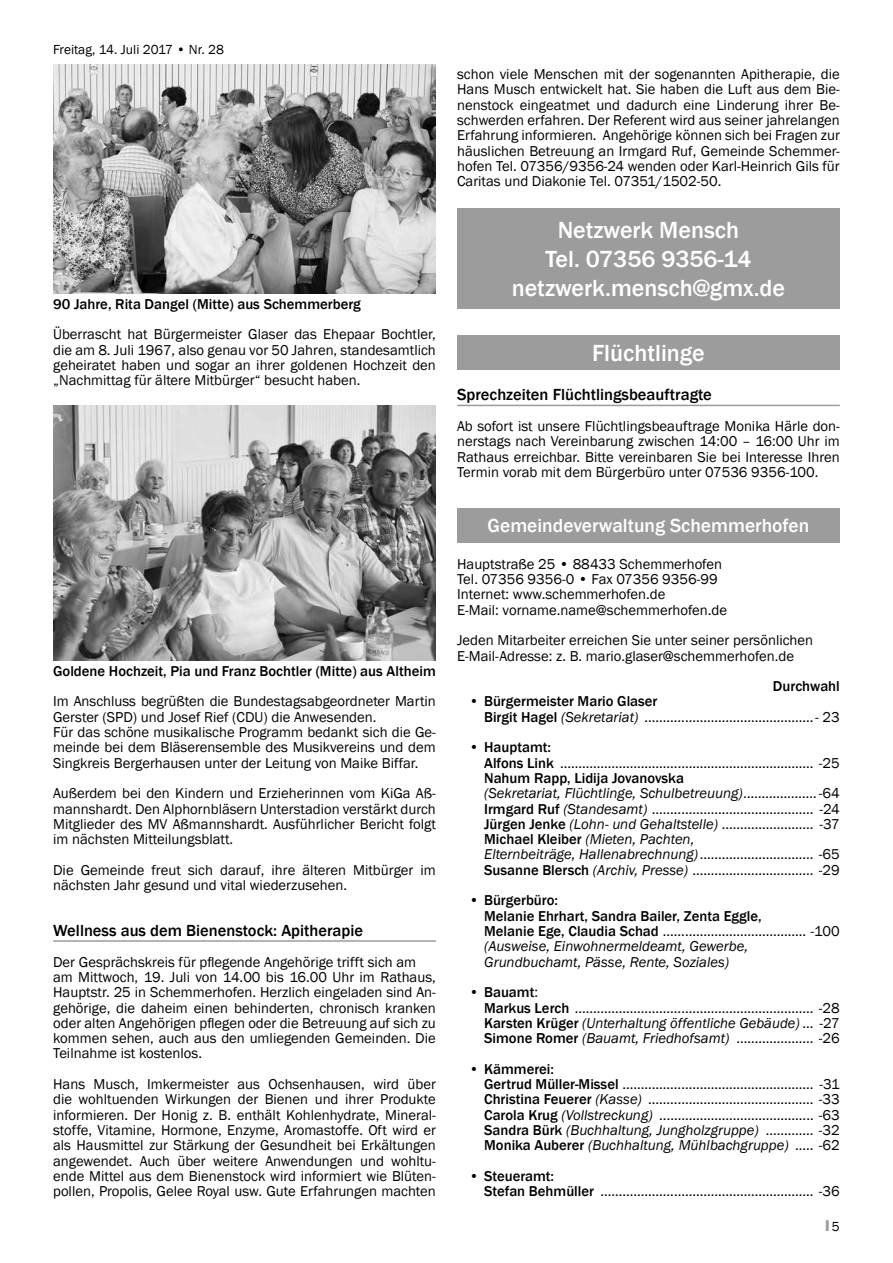
<style>
.page{position:relative;width:893px;height:1263px;background:#fff}
.page>*{position:absolute;margin:0;border:0;box-sizing:border-box;transform-origin:0 0}
.t1{font:500 24px/28.8px "Franklin Gothic";color:#fff;text-align:center}
.t2{font:500 19.5px "Franklin Gothic";color:#fff}
.t3{font:500 16.5px "Franklin Gothic";color:#000}
.t4{font:14.7px/15.3px "Franklin Gothic";color:#000}
.t5{font:500 14.7px/15.3px "Franklin Gothic";color:#000}
.t6{font:13.5px "Franklin Gothic";color:#000}
.t7{font:13.5px "Impact";color:#9c9c9d}
.s1{font-weight:500}
.s2{font-style:italic}
.s3{font-weight:400}
.s4{font-weight:400;font-style:italic}
.s5{font-family:"Franklin Gothic";color:#000}
</style>
<div class="page">
<hr style="left:457px;top:405px;width:383px;height:1px;background:#9c9c9d">
<div style="left:457px;top:208px;width:383px;height:101px;background:#9c9c9d"></div>
<div style="left:457px;top:336px;width:383px;height:34px;background:#9c9c9d"></div>
<div style="left:457px;top:508px;width:383px;height:34px;background:#9c9c9d"></div>
<hr style="left:53px;top:940px;width:383px;height:2px;background:#9c9c9d">
<img style="left:53px;top:65px;width:383px;height:228px">
<img style="left:53px;top:405px;width:383px;height:255px">
<p class="t6" style="left:53px;top:41px;width:172px">Freitag, 14. Juli 2017 • Nr. 28</p>
<p class="t5" style="left:53px;top:296px;width:309px">90 Jahre, Rita Dangel (Mitte) aus Schemmerberg</p>
<p class="t4" style="left:53px;top:327px;width:384px;text-align:justify">Überrascht hat Bürgermeister Glaser das Ehepaar Bochtler, die am 8. Juli 1967, also genau vor 50 Jahren, standesamtlich geheiratet haben und sogar an ihrer goldenen Hochzeit den „Nachmittag für ältere Mitbürger“ besucht haben.</p>
<p class="t5" style="left:53px;top:663px;width:384px">Goldene Hochzeit, Pia und Franz Bochtler (Mitte) aus Altheim</p>
<p class="t4" style="left:53px;top:694px;width:384px">Im Anschluss begrüßten die Bundestagsabgeordneter Martin Gerster (SPD) und Josef Rief (CDU) die Anwesenden.<br>Für das schöne musikalische Programm bedankt sich die Ge&shy;meinde bei dem Bläserensemble des Musikvereins und dem Singkreis Bergerhausen unter der Leitung von Maike Biffar.</p>
<p class="t4" style="left:53px;top:786px;width:384px;text-align:justify">Außerdem bei den Kindern und Erzieherinnen vom KiGa Aß&shy;mannshardt. Den Alphornbläsern Unterstadion verstärkt durch Mitglieder des MV Aßmannshardt. Ausführlicher Bericht folgt im nächsten Mitteilungsblatt.</p>
<p class="t4" style="left:53px;top:862px;width:384px">Die Gemeinde freut sich darauf, ihre älteren Mitbürger im nächsten Jahr gesund und vital wiederzusehen.</p>
<p class="t3" style="left:53px;top:920px;width:311px">Wellness aus dem Bienenstock: Apitherapie</p>
<p class="t4" style="left:53px;top:954px;width:384px">Der Gesprächskreis für pflegende Angehörige trifft sich am am Mittwoch, 19. Juli von 14.00 bis 16.00 Uhr im Rathaus, Hauptstr. 25 in Schemmerhofen. Herzlich eingeladen sind An&shy;gehörige, die daheim einen behinderten, chronisch kranken oder alten Angehörigen pflegen oder die Betreuung auf sich zu kommen sehen, auch aus den umliegenden Gemeinden. Die Teilnahme ist kostenlos.</p>
<p class="t4" style="left:53px;top:1077px;width:384px;text-align:justify">Hans Musch, Imkermeister aus Ochsenhausen, wird über die wohltuenden Wirkungen der Bienen und ihrer Produkte informieren. Der Honig z. B. enthält Kohlenhydrate, Mineral&shy;stoffe, Vitamine, Hormone, Enzyme, Aromastoffe. Oft wird er als Hausmittel zur Stärkung der Gesundheit bei Erkältungen angewendet. Auch über weitere Anwendungen und wohltu&shy;ende Mittel aus dem Bienenstock wird informiert wie Blüten&shy;pollen, Propolis, Gelee Royal usw. Gute Erfahrungen machten</p>
<p class="t4" style="left:457px;top:67px;width:384px;text-align:justify">schon viele Menschen mit der sogenannten Apitherapie, die Hans Musch entwickelt hat. Sie haben die Luft aus dem Bie&shy;nenstock eingeatmet und dadurch eine Linderung ihrer Be&shy;schwerden erfahren. Der Referent wird aus seiner jahrelangen Erfahrung informieren. Angehörige können sich bei Fragen zur häuslichen Betreuung an Irmgard Ruf, Gemeinde Schemmer&shy;hofen Tel. 07356/9356-24 wenden oder Karl-Heinrich Gils für Caritas und Diakonie Tel. 07351/1502-50.</p>
<h1 class="t1" style="left:512px;top:216px;width:275px">Netzwerk Mensch<br>Tel. 07356 9356-14 netzwerk.mensch@gmx.de</h1>
<h1 class="t1" style="left:592px;top:339px;width:114px">Flüchtlinge</h1>
<p class="t3" style="left:457px;top:385px;width:256px">Sprechzeiten Flüchtlingsbeauftragte</p>
<p class="t4" style="left:457px;top:419px;width:384px;text-align:justify">Ab sofort ist unsere Flüchtlingsbeauftrage Monika Härle don&shy;nerstags nach Vereinbarung zwischen 14:00 – 16:00 Uhr im Rathaus erreichbar. Bitte vereinbaren Sie bei Interesse Ihren Termin vorab mit dem Bürgerbüro unter 07536 9356-100.</p>
<h2 class="t2" style="left:488px;top:514px;width:323px">Gemeindeverwaltung Schemmerhofen</h2>
<p class="t4" style="left:457px;top:556px;width:271px">Hauptstraße 25 • 88433 Schemmerhofen Tel. 07356 9356-0 • Fax 07356 9356-99<br>Internet: www.schemmerhofen.de<br>E-Mail: vorname.name@schemmerhofen.de</p>
<p class="t4" style="left:457px;top:633px;width:358px">Jeden Mitarbeiter erreichen Sie unter seiner persönlichen<br>E-Mail-Adresse: z. B. mario.glaser@schemmerhofen.de</p>
<p class="t5" style="left:773px;top:679px;width:68px">Durchwahl</p>
<p class="t4" style="left:484px;top:694px;width:357px;text-indent:-15px"><span class="s1">• Bürgermeister Mario Glaser<br>Birgit Hagel</span> <span class="s2">(Sekretariat)</span> ..............................................- 23</p>
<p class="t4" style="left:484px;top:740px;width:357px;text-indent:-15px"><span class="s1">• Hauptamt:<br>Alfons Link</span> ..................................................................... -25<br><span class="s1">Nahum Rapp, Lidija Jovanovska<br></span><span class="s2">(Sekretariat, Flüchtlinge, Schulbetreuung)....................</span>-64<br><span class="s1">Irmgard Ruf</span> <span class="s2">(Standesamt)</span> ............................................ -24<br><span class="s1">Jürgen Jenke</span> <span class="s2">(Lohn- und Gehaltstelle)</span> ......................... -37<br><span class="s1">Michael Kleiber</span> <span class="s2">(Mieten, Pachten,<br>Elternbeiträge, Hallenabrechnung)</span>............................... -65<br><span class="s1">Susanne Blersch</span> <span class="s2">(Archiv, Presse)</span> ................................. -29</p>
<p class="t5" style="left:484px;top:893px;width:357px;text-indent:-15px">• Bürgerbüro:<br>Melanie Ehrhart, Sandra Bailer, Zenta Eggle,<br>Melanie Ege, Claudia Schad <span class="s3">....................................... -100 </span><span class="s4">(Ausweise, Einwohnermeldeamt, Gewerbe, Grundbuchamt, Pässe, Rente, Soziales)</span></p>
<p class="t4" style="left:484px;top:985px;width:357px;text-indent:-15px"><span class="s1">• Bauamt</span>:<br><span class="s1">Markus Lerch</span> ................................................................. -28<br><span class="s1">Karsten Krüger</span> <span class="s2">(Unterhaltung öffentliche Gebäude)</span> ... -27<br><span class="s1">Simone Romer</span> <span class="s2">(Bauamt, Friedhofsamt)</span> ..................... -26</p>
<p class="t4" style="left:484px;top:1061px;width:357px;text-indent:-15px"><span class="s1">• Kämmerei:<br>Gertrud Müller-Missel</span> .................................................... -31<br><span class="s1">Christina Feuerer</span> <span class="s2">(Kasse)</span> ............................................. -33<br><span class="s1">Carola Krug</span> <span class="s2">(Vollstreckung)</span> .......................................... -63<br><span class="s1">Sandra Bürk</span> <span class="s2">(Buchhaltung, Jungholzgruppe)</span> ............. -32<br><span class="s1">Monika Auberer</span> <span class="s2">(Buchhaltung, Mühlbachgruppe)</span> ..... -62</p>
<p class="t4" style="left:484px;top:1168px;width:357px;text-indent:-15px"><span class="s1">• Steueramt:<br>Stefan Behmüller</span> .......................................................... -36</p>
<p class="t7" style="left:826px;top:1215px;width:16px">I <span class="s5">5</span></p>
</div>
